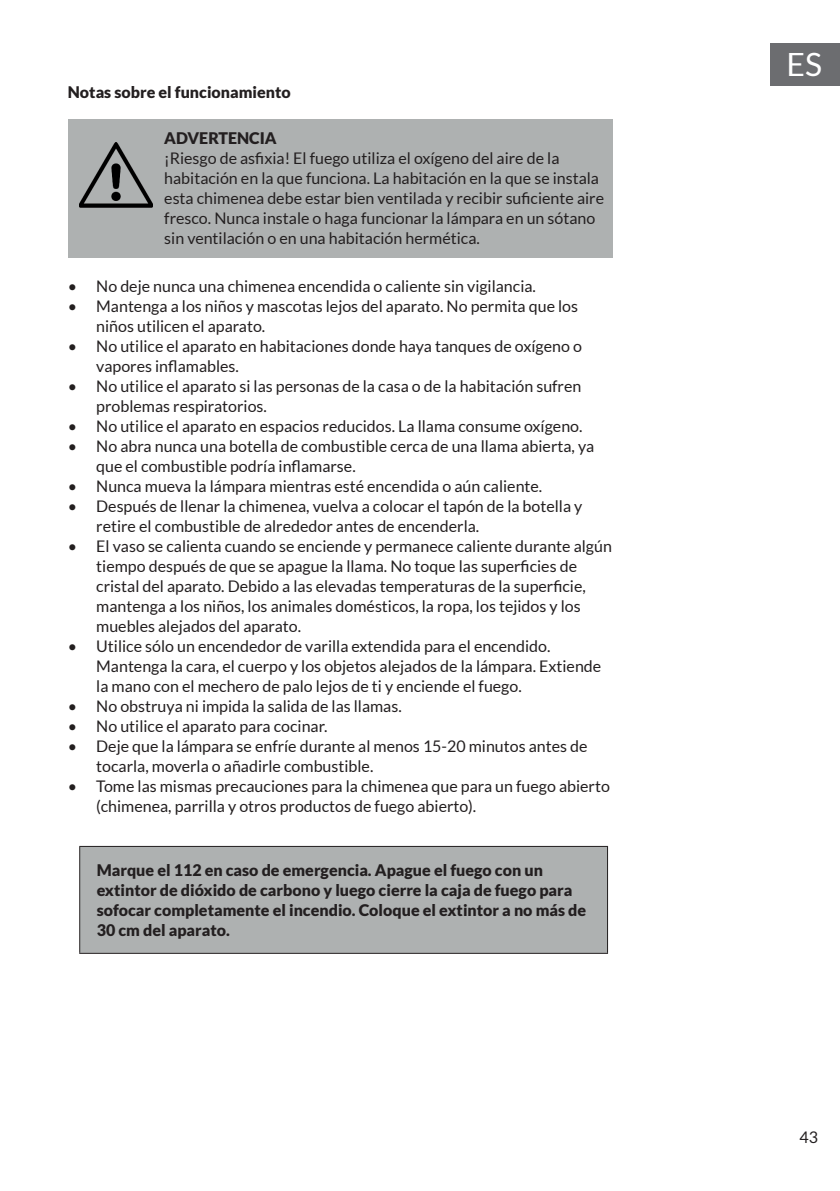
<style>
.page{position:relative;width:840px;height:1191px;background:#fff}
.page>*{position:absolute;margin:0;border:0;box-sizing:border-box;transform-origin:0 0}
.t1{font:32px "Lato";color:#fff}
.t2{font:16px/20px "Lato";color:#231f20}
.t3{font:900 16px/20px "Lato";color:#231f20}
</style>
<div class="page">
<div style="left:770px;top:43px;width:69px;height:42px;background:#6c6d70"></div>
<div style="left:68px;top:119px;width:544px;height:139px;background:#aeb1b1"></div>
<img style="left:79px;top:143px;width:74px;height:64px">
<div style="left:80px;top:846px;width:527px;height:107px;background:#aeb1b1"></div>
<hr style="left:79px;top:846px;width:528px;height:1px;background:#231f20">
<hr style="left:79px;top:847px;width:1px;height:106px;background:#231f20">
<hr style="left:606px;top:847px;width:1px;height:106px;background:#231f20">
<hr style="left:79px;top:953px;width:528px;height:1px;background:#231f20">
<p class="t3" style="left:68px;top:82px;width:224px">Notas sobre el funcionamiento</p>
<p class="t3" style="left:164px;top:127px;width:114px">ADVERTENCIA</p>
<p class="t2" style="left:164px;top:148px;width:441px">¡Riesgo de asfixia! El fuego utiliza el oxígeno del aire de la habitación en la que funciona. La habitación en la que se instala esta chimenea debe estar bien ventilada y recibir suficiente aire fresco. Nunca instale o haga funcionar la lámpara en un sótano sin ventilación o en una habitación hermética.</p>
<p class="t2" style="left:68px;top:276px;width:469px">• No deje nunca una chimenea encendida o caliente sin vigilancia.</p>
<p class="t2" style="left:96px;top:296px;width:483px;text-indent:-28px">• Mantenga a los niños y mascotas lejos del aparato. No permita que los niños utilicen el aparato.</p>
<p class="t2" style="left:96px;top:336px;width:487px;text-indent:-28px">• No utilice el aparato en habitaciones donde haya tanques de oxígeno o vapores inflamables.</p>
<p class="t2" style="left:96px;top:376px;width:486px;text-indent:-28px">• No utilice el aparato si las personas de la casa o de la habitación sufren problemas respiratorios.</p>
<p class="t2" style="left:68px;top:416px;width:516px">• No utilice el aparato en espacios reducidos. La llama consume oxígeno.</p>
<p class="t2" style="left:96px;top:436px;width:499px;text-indent:-28px">• No abra nunca una botella de combustible cerca de una llama abierta, ya que el combustible podría inflamarse.</p>
<p class="t2" style="left:68px;top:476px;width:475px">• Nunca mueva la lámpara mientras esté encendida o aún caliente.</p>
<p class="t2" style="left:96px;top:496px;width:487px;text-indent:-28px">• Después de llenar la chimenea, vuelva a colocar el tapón de la botella y retire el combustible de alrededor antes de encenderla.</p>
<p class="t2" style="left:96px;top:536px;width:517px;text-indent:-28px">• El vaso se calienta cuando se enciende y permanece caliente durante algún tiempo después de que se apague la llama. No toque las superficies de cristal del aparato. Debido a las elevadas temperaturas de la superficie, mantenga a los niños, los animales domésticos, la ropa, los tejidos y los muebles alejados del aparato.</p>
<p class="t2" style="left:96px;top:636px;width:506px;text-indent:-28px">• Utilice sólo un encendedor de varilla extendida para el encendido.<br>Mantenga la cara, el cuerpo y los objetos alejados de la lámpara. Extiende la mano con el mechero de palo lejos de ti y enciende el fuego.</p>
<p class="t2" style="left:68px;top:696px;width:335px">• No obstruya ni impida la salida de las llamas.</p>
<p class="t2" style="left:68px;top:716px;width:261px">• No utilice el aparato para cocinar.</p>
<p class="t2" style="left:96px;top:736px;width:492px;text-indent:-28px">• Deje que la lámpara se enfríe durante al menos 15-20 minutos antes de tocarla, moverla o añadirle combustible.</p>
<p class="t2" style="left:96px;top:776px;width:515px;text-indent:-28px">• Tome las mismas precauciones para la chimenea que para un fuego abierto (chimenea, parrilla y otros productos de fuego abierto).</p>
<p class="t3" style="left:97px;top:860px;width:490px">Marque el 112 en caso de emergencia. Apague el fuego con un extintor de dióxido de carbono y luego cierre la caja de fuego para sofocar completamente el incendio. Coloque el extintor a no más de 30 cm del aparato.</p>
<h1 class="t1" style="left:786px;top:47px;width:37px">ES</h1>
<p class="t2" style="left:799px;top:1127px;width:20px">43</p>
</div>
